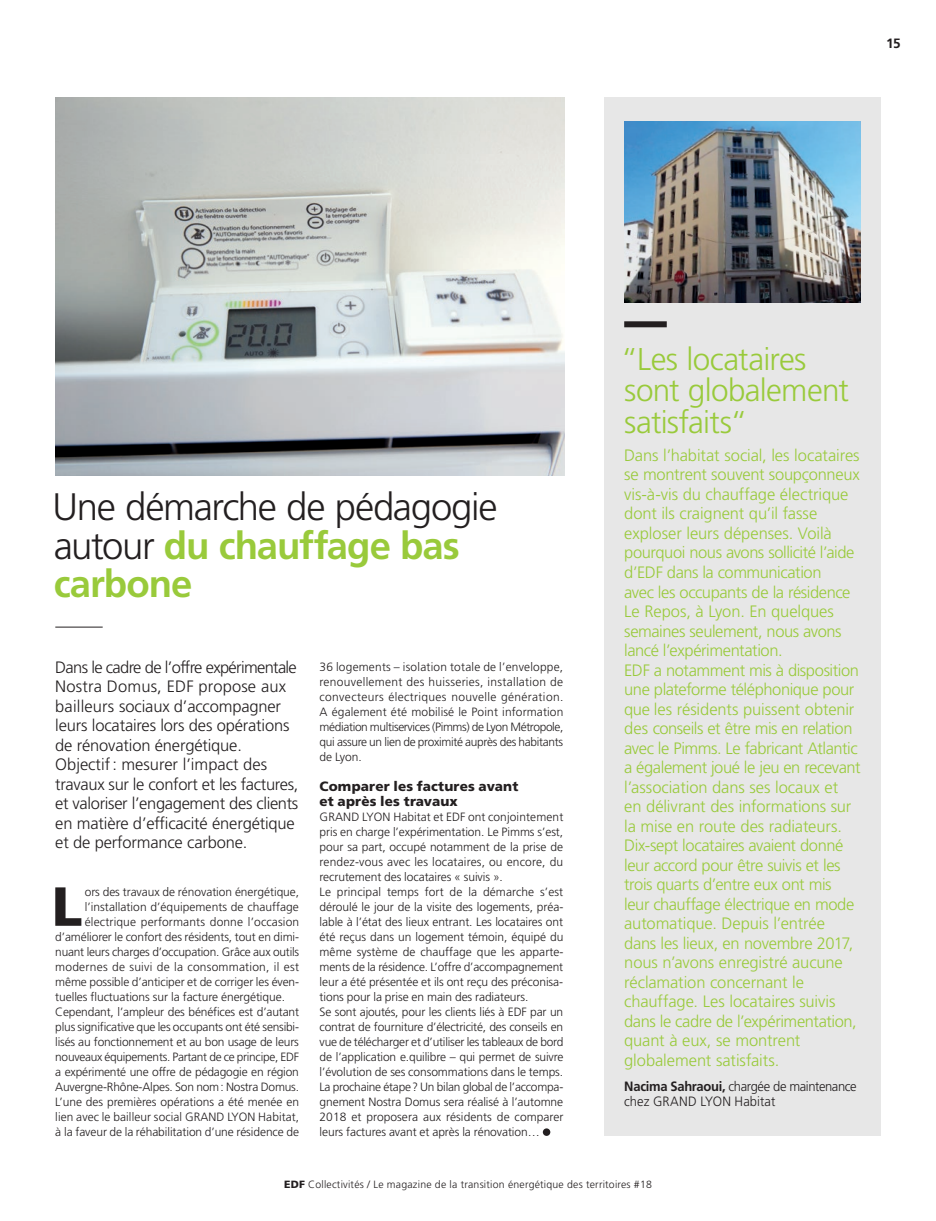
<style>
.page{position:relative;width:936px;height:1221px;background:#fff}
.page>*{position:absolute;margin:0;border:0;box-sizing:border-box;transform-origin:0 0}
.t1{font:900 55.05px "Frutiger";color:#231f20}
.t2{font:300 38.25px/38.2px "Frutiger";letter-spacing:-.03em;color:#231f20}
.t3{font:300 31.5px/31.5px "Frutiger";letter-spacing:-.02em;color:#99ca3b}
.t4{font:300 16.5px/19.5px "Frutiger";letter-spacing:-.015em;color:#99ca3b}
.t5{font:300 16.5px/19.5px "Frutiger";letter-spacing:-.01em;color:#231f20}
.t6{font:300 13.5px/15px "Frutiger";letter-spacing:-.02em;color:#231f20;scale:.96 1}
.t7{font:900 13.5px/15px "Frutiger";letter-spacing:.01em;color:#231f20}
.t8{font:700 13.5px "Frutiger";color:#231f20}
.t9{font:300 12px/15px "Frutiger";letter-spacing:-.005em;color:#231f20;text-align:justify}
.t10{font:300 12px "Frutiger";letter-spacing:-.025em;color:#231f20}
.t11{font:300 12px "Frutiger";letter-spacing:.02em;color:#231f20}
.t12{font:300 12px "Frutiger";letter-spacing:.015em;color:#231f20}
.t13{font:300 10.5px "Frutiger";letter-spacing:.02em;color:#231f20}
.s1{font-weight:700;color:#99ca3b}
.s2{font-weight:700}
.s3{font-weight:900}
</style>
<div class="page">
<div style="left:604px;top:98px;width:276px;height:1037px;background:#e7e7e7"></div>
<img style="left:624px;top:122px;width:236px;height:181px">
<img style="left:55px;top:98px;width:509px;height:377px">
<div style="left:624px;top:321px;width:42px;height:6px;background:#231f20"></div>
<hr style="left:55px;top:627px;width:48px;height:1px;background:#231f20">
<div style="left:543px;top:1128px;width:7px;height:7px;background:#231f20;border-radius:50%"></div>
<p class="t8" style="left:886px;top:35px;width:16px">15</p>
<h2 class="t2" style="left:53px;top:488px;width:446px">Une démarche de pédagogie autour <span class="s1">du chauffage bas carbone</span></h2>
<p class="t5" style="left:55px;top:657px;width:244px">Dans le cadre de l’offre expérimentale Nostra Domus, EDF propose aux bailleurs sociaux d’accompagner leurs locataires lors des opérations de rénovation énergétique.<br>Objectif: mesurer l’impact des travaux sur le confort et les factures, et valoriser l’engagement des clients en matière d’efficacité énergétique et de performance carbone.</p>
<h1 class="t1" style="left:52px;top:873px;width:32px">L</h1>
<p class="t9" style="left:85px;top:884px;width:216px">ors des travaux de rénovation énergétique,</p>
<p class="t9" style="left:85px;top:899px;width:216px">l’installation d’équipements de chauffage</p>
<p class="t12" style="left:85px;top:914px;width:216px">électrique performants donne l’occasion</p>
<p class="t9" style="left:55px;top:929px;width:245px">d’améliorer le confort des résidents, tout en dimi-</p>
<p class="t9" style="left:55px;top:944px;width:245px">nuant leurs charges d’occupation. Grâce aux outils</p>
<p class="t11" style="left:55px;top:959px;width:245px">modernes de suivi de la consommation, il est</p>
<p class="t9" style="left:55px;top:974px;width:245px">même possible d’anticiper et de corriger les éven-</p>
<p class="t9" style="left:55px;top:989px;width:231px">tuelles fluctuations sur la facture énergétique.</p>
<p class="t9" style="left:55px;top:1004px;width:245px">Cependant, l’ampleur des bénéfices est d’autant</p>
<p class="t9" style="left:55px;top:1019px;width:245px">plus significative que les occupants ont été sensibi-</p>
<p class="t9" style="left:55px;top:1034px;width:245px">lisés au fonctionnement et au bon usage de leurs</p>
<p class="t10" style="left:55px;top:1049px;width:245px">nouveaux équipements. Partant de ce principe, EDF</p>
<p class="t9" style="left:55px;top:1064px;width:245px">a expérimenté une offre de pédagogie en région</p>
<p class="t9" style="left:55px;top:1079px;width:245px">Auvergne-Rhône-Alpes. Son nom: Nostra Domus.</p>
<p class="t9" style="left:55px;top:1094px;width:245px">L’une des premières opérations a été menée en</p>
<p class="t9" style="left:55px;top:1109px;width:245px">lien avec le bailleur social GRAND LYON Habitat,</p>
<p class="t9" style="left:55px;top:1124px;width:245px">à la faveur de la réhabilitation d’une résidence de</p>
<p class="t9" style="left:319px;top:659px;width:245px">36 logements – isolation totale de l’enveloppe, renouvellement des huisseries, installation de convecteurs électriques nouvelle génération.<br>A également été mobilisé le Point information médiation multiservices (Pimms) de Lyon Métropole, qui assure un lien de proximité auprès des habitants de Lyon.</p>
<p class="t7" style="left:319px;top:778px;width:200px">Comparer les factures avant et après les travaux</p>
<p class="t9" style="left:319px;top:809px;width:245px;text-align:left">GRAND LYON Habitat et EDF ont conjointement pris en charge l’expérimentation. Le Pimms s’est, pour sa part, occupé notamment de la prise de rendez-vous avec les locataires, ou encore, du recrutement des locataires « suivis ».<br>Le principal temps fort de la démarche s’est déroulé le jour de la visite des logements, préa&shy;lable à l’état des lieux entrant. Les locataires ont été reçus dans un logement témoin, équipé du même système de chauffage que les apparte&shy;ments de la résidence. L’offre d’accompagnement leur a été présentée et ils ont reçu des préconisa&shy;tions pour la prise en main des radiateurs.<br>Se sont ajoutés, pour les clients liés à EDF par un contrat de fourniture d’électricité, des conseils en vue de télécharger et d’utiliser les tableaux de bord de l’application e.quilibre – qui permet de suivre l’évolution de ses consommations dans le temps.<br>La prochaine étape? Un bilan global de l’accompa&shy;gnement Nostra Domus sera réalisé à l’automne 2018 et proposera aux résidents de comparer leurs factures avant et après la rénovation…</p>
<h3 class="t3" style="left:620px;top:343px;width:230px">“Les locataires sont globalement satisfaits“</h3>
<p class="t4" style="left:624px;top:445px;width:238px">Dans l’habitat social, les locataires se montrent souvent soupçonneux vis-à-vis du chauffage électrique dont ils craignent qu’il fasse exploser leurs dépenses. Voilà pourquoi nous avons sollicité l’aide d’EDF dans la communication<br>avec les occupants de la résidence<br>Le Repos, à Lyon. En quelques semaines seulement, nous avons lancé l’expérimentation.<br>EDF a notamment mis à disposition une plateforme téléphonique pour que les résidents puissent obtenir des conseils et être mis en relation avec le Pimms. Le fabricant Atlantic a également joué le jeu en recevant l’association dans ses locaux et<br>en délivrant des informations sur la mise en route des radiateurs.<br>Dix-sept locataires avaient donné leur accord pour être suivis et les trois quarts d’entre eux ont mis leur chauffage électrique en mode automatique. Depuis l’entrée dans les lieux, en novembre 2017, nous n’avons enregistré aucune réclamation concernant le chauffage. Les locataires suivis dans le cadre de l’expérimentation, quant à eux, se montrent globalement satisfaits.</p>
<p class="t6" style="left:624px;top:1079px;width:243px"><span class="s2">Nacima Sahraoui,</span> chargée de maintenance chez GRAND LYON Habitat</p>
<p class="t13" style="left:284px;top:1178px;width:369px"><span class="s3">EDF</span> Collectivités / Le magazine de la transition énergétique des territoires #18</p>
</div>
